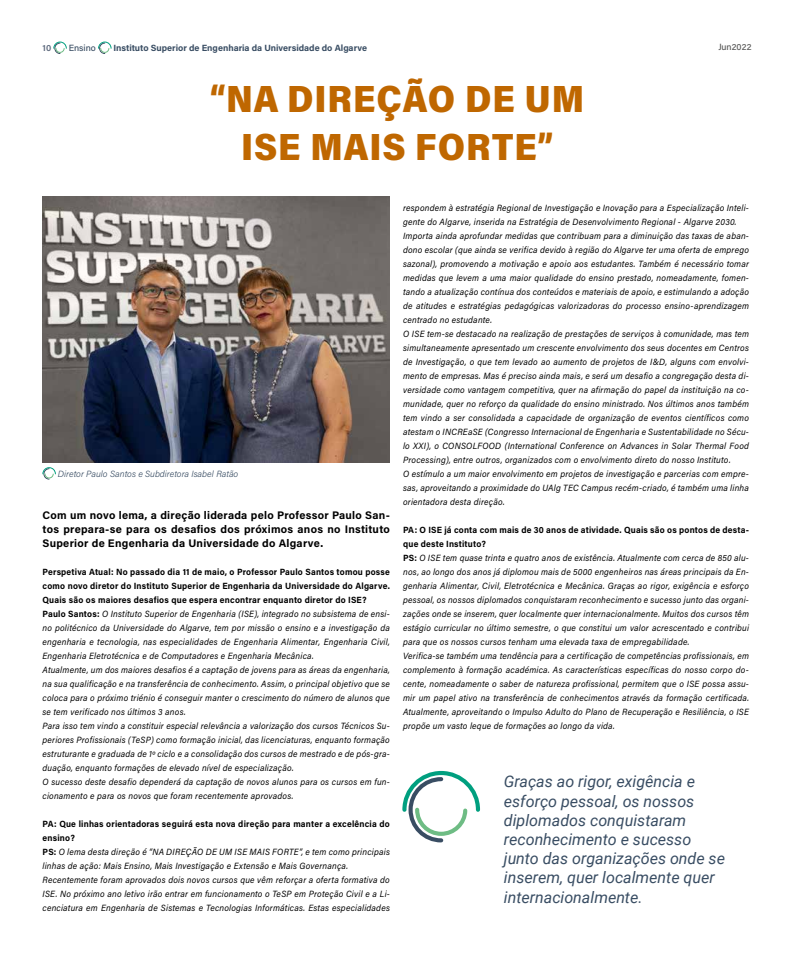
<style>
.page{position:relative;width:794px;height:964px;background:#fff}
.page>*{position:absolute;margin:0;border:0;box-sizing:border-box;transform-origin:0 0}
.t1{font:38px/48px "Acumin Variable Concept";letter-spacing:.02em;color:#bf6700;text-align:center}
.t2{font:italic 16px/19.2px "Roboto";color:#394d63}
.t3{font:700 11px/14px "Acumin Pro";letter-spacing:.025em;color:#000;text-align:justify}
.t4{font:italic 9px/14px "Acumin Pro";letter-spacing:.025em;color:#000;scale:.95 1}
.t5{font:700 9px "Acumin Pro";color:#394d63}
.t6{font:9px "Acumin Variable Concept";color:#394d63}
.t7{font:500 9px "Acumin Pro";color:#565655}
.t8{font:500 9px "Acumin Pro";color:#394d63}
.t9{font:600 9px "Acumin Pro";color:#5c687c}
.s1{font-weight:700;font-style:normal}
</style>
<div class="page">
<svg style="left:53px;top:41px;width:14px;height:13px"></svg>
<svg style="left:98px;top:41px;width:14px;height:13px"></svg>
<img style="left:43px;top:197px;width:347px;height:266px">
<svg style="left:402px;top:770px;width:78px;height:73px"></svg>
<svg style="left:42px;top:467px;width:14px;height:13px"></svg>
<p class="t9" style="left:43px;top:42px;width:10px">10</p>
<p class="t8" style="left:69px;top:42px;width:29px">Ensino</p>
<p class="t5" style="left:114px;top:42px;width:255px">Instituto Superior de Engenharia da Universidade do Algarve</p>
<p class="t7" style="left:718px;top:40px;width:35px">Jun2022</p>
<h1 class="t1" style="left:210px;top:74px;width:375px">“NA DIREÇÃO DE UM<br>ISE MAIS FORTE”</h1>
<p class="t6" style="left:58px;top:467px;width:182px">Diretor Paulo Santos e Subdiretora Isabel Ratão</p>
<p class="t3" style="left:43px;top:507px;width:349px">Com um novo lema, a direção liderada pelo Professor Paulo San&shy;tos prepara-se para os desafios dos próximos anos no Instituto Superior de Engenharia da Universidade do Algarve.</p>
<p class="t4" style="left:43px;top:564px;width:367px"><span class="s1">Perspetiva Atual: No passado dia 11 de maio, o Professor Paulo Santos tomou posse como novo diretor do Instituto Superior de Engenharia da Universidade do Algarve.<br>Quais são os maiores desafios que espera encontrar enquanto diretor do ISE?<br>Paulo Santos:</span> O Instituto Superior de Engenharia (ISE), integrado no subsistema de ensi&shy;no politécnico da Universidade do Algarve, tem por missão o ensino e a investigação da engenharia e tecnologia, nas especialidades de Engenharia Alimentar, Engenharia Civil, Engenharia Eletrotécnica e de Computadores e Engenharia Mecânica.<br>Atualmente, um dos maiores desafios é a captação de jovens para as áreas da engenharia, na sua qualificação e na transferência de conhecimento. Assim, o principal objetivo que se coloca para o próximo triénio é conseguir manter o crescimento do número de alunos que se tem verificado nos últimos 3 anos.<br>Para isso tem vindo a constituir especial relevância a valorização dos cursos Técnicos Su&shy;periores Profissionais (TeSP) como formação inicial, das licenciaturas, enquanto formação estruturante e graduada de 1º ciclo e a consolidação dos cursos de mestrado e de pós-gra&shy;duação, enquanto formações de elevado nível de especialização.<br>O sucesso deste desafio dependerá da captação de novos alunos para os cursos em fun&shy;cionamento e para os novos que foram recentemente aprovados.</p>
<p class="t4" style="left:43px;top:816px;width:367px"><span class="s1">PA: Que linhas orientadoras seguirá esta nova direção para manter a excelência do ensino?<br>PS:</span> O lema desta direção é “NA DIREÇÃO DE UM ISE MAIS FORTE”, e tem como principais linhas de ação: Mais Ensino, Mais Investigação e Extensão e Mais Governança.<br>Recentemente foram aprovados dois novos cursos que vêm reforçar a oferta formativa do ISE. No próximo ano letivo irão entrar em funcionamento o TeSP em Proteção Civil e a Li&shy;cenciatura em Engenharia de Sistemas e Tecnologias Informáticas. Estas especialidades</p>
<p class="t4" style="left:403px;top:200px;width:366px">respondem à estratégia Regional de Investigação e Inovação para a Especialização Inteli&shy;gente do Algarve, inserida na Estratégia de Desenvolvimento Regional - Algarve 2030.<br>Importa ainda aprofundar medidas que contribuam para a diminuição das taxas de aban&shy;dono escolar (que ainda se verifica devido à região do Algarve ter uma oferta de emprego sazonal), promovendo a motivação e apoio aos estudantes. Também é necessário tomar medidas que levem a uma maior qualidade do ensino prestado, nomeadamente, fomen&shy;tando a atualização contínua dos conteúdos e materiais de apoio, e estimulando a adoção de atitudes e estratégias pedagógicas valorizadoras do processo ensino-aprendizagem centrado no estudante.<br>O ISE tem-se destacado na realização de prestações de serviços à comunidade, mas tem simultaneamente apresentado um crescente envolvimento dos seus docentes em Centros de Investigação, o que tem levado ao aumento de projetos de I&amp;D, alguns com envolvi&shy;mento de empresas. Mas é preciso ainda mais, e será um desafio a congregação desta di&shy;versidade como vantagem competitiva, quer na afirmação do papel da instituição na co&shy;munidade, quer no reforço da qualidade do ensino ministrado. Nos últimos anos também tem vindo a ser consolidada a capacidade de organização de eventos científicos como atestam o INCREaSE (Congresso Internacional de Engenharia e Sustentabilidade no Sécu&shy;lo XXI), o CONSOLFOOD (International Conference on Advances in Solar Thermal Food Processing), entre outros, organizados com o envolvimento direto do nosso Instituto.<br>O estímulo a um maior envolvimento em projetos de investigação e parcerias com empre&shy;sas, aproveitando a proximidade do UAlg TEC Campus recém-criado, é também uma linha orientadora desta direção.</p>
<p class="t4" style="left:403px;top:522px;width:366px"><span class="s1">PA: O ISE já conta com mais de 30 anos de atividade. Quais são os pontos de desta&shy;que deste Instituto?<br>PS:</span> O ISE tem quase trinta e quatro anos de existência. Atualmente com cerca de 850 alu&shy;nos, ao longo dos anos já diplomou mais de 5000 engenheiros nas áreas principais da En&shy;genharia Alimentar, Civil, Eletrotécnica e Mecânica. Graças ao rigor, exigência e esforço pessoal, os nossos diplomados conquistaram reconhecimento e sucesso junto das organi&shy;zações onde se inserem, quer localmente quer internacionalmente. Muitos dos cursos têm estágio curricular no último semestre, o que constitui um valor acrescentado e contribui para que os nossos cursos tenham uma elevada taxa de empregabilidade.<br>Verifica-se também uma tendência para a certificação de competências profissionais, em complemento à formação académica. As características específicas do nosso corpo do&shy;cente, nomeadamente o saber de natureza profissional, permitem que o ISE possa assu&shy;mir um papel ativo na transferência de conhecimentos através da formação certificada.<br>Atualmente, aproveitando o Impulso Adulto do Plano de Recuperação e Resiliência, o ISE propõe um vasto leque de formações ao longo da vida.</p>
<h2 class="t2" style="left:504px;top:771px;width:223px">Graças ao rigor, exigência e esforço pessoal, os nossos diplomados conquistaram reconhecimento e sucesso junto das organizações onde se inserem, quer localmente quer internacionalmente.</h2>
</div>
